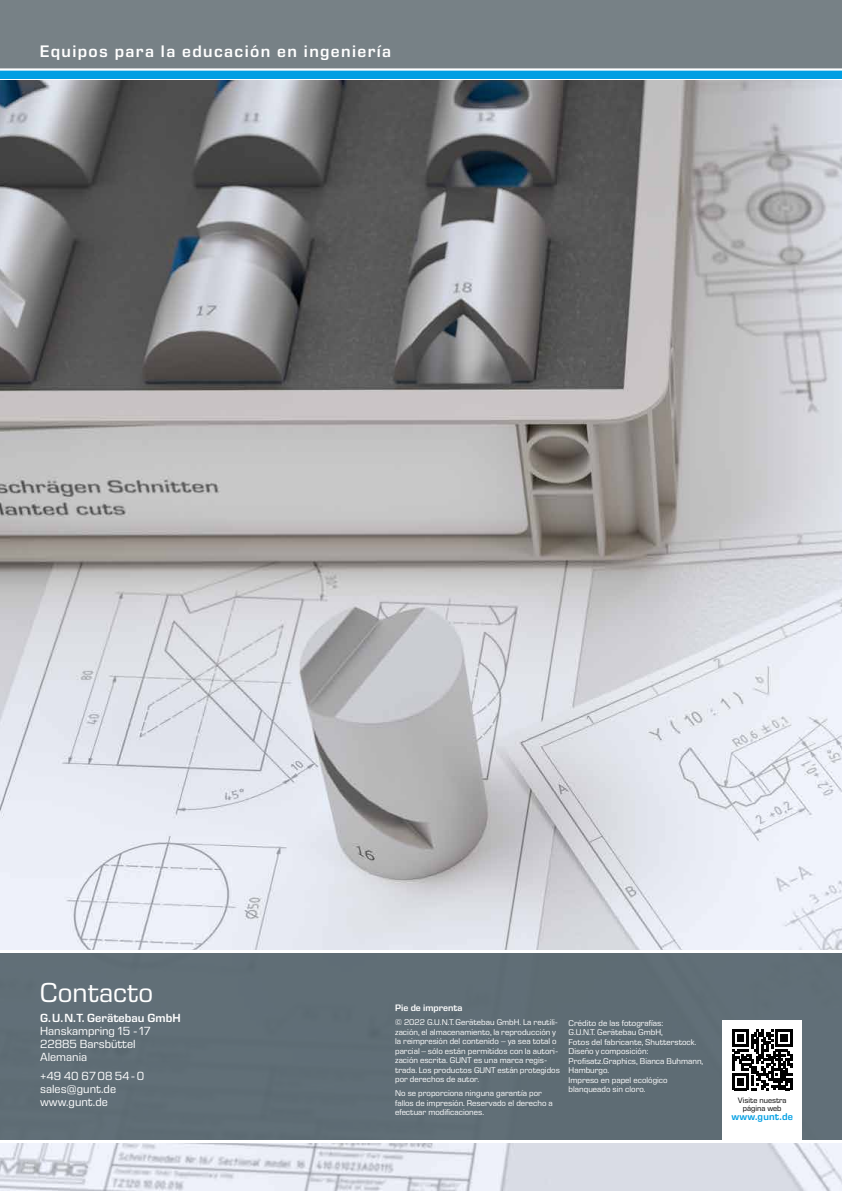
<style>
.page{position:relative;width:842px;height:1191px;background:#fff}
.page>*{position:absolute;margin:0;border:0;box-sizing:border-box;transform-origin:0 0}
.t1{font:28px "Eurostile Next LT Pro";color:#fff}
.t2{font:600 17px "Eurostile Next LT Pro";letter-spacing:.08em;color:#fff}
.t3{font:12px/13.1px "Eurostile Next LT Pro";color:#fff}
.t4{font:600 12px "Eurostile Next LT Pro";color:#fff}
.t5{font:600 10px "Eurostile Next LT Pro";letter-spacing:.02em;color:#009fe3}
.t6{font:600 9.5px "Eurostile Next LT Pro";color:#fff}
.t7{font:8.5px/9.5px "Eurostile Next LT Pro";color:#fff}
.t8{font:8px/8px "Eurostile Next LT Pro";color:#000;text-align:center}
</style>
<div class="page">
<img style="left:0;top:81px;width:842px;height:1110px">
<div style="left:0;top:952px;width:842px;height:188px;background:#606e76"></div>
<div style="left:0;top:0;width:842px;height:78px;background:#009fe3"></div>
<div style="left:0;top:0;width:842px;height:71px;background:#778186"></div>
<div style="left:722px;top:1020px;width:80px;height:121px;background:#fff"></div>
<svg style="left:732px;top:1029px;width:61px;height:61px"></svg>
<hr style="left:0;top:950px;width:842px;height:2px;background:#fff">
<hr style="left:0;top:1140px;width:842px;height:2px;background:#fff">
<h2 class="t2" style="left:40px;top:42px;width:353px">Equipos para la educación en ingeniería</h2>
<h1 class="t1" style="left:40px;top:977px;width:115px">Contacto</h1>
<h3 class="t4" style="left:40px;top:1011px;width:142px">G.U.N.T. Gerätebau GmbH</h3>
<h3 class="t3" style="left:40px;top:1024px;width:112px">Hanskampring 15 - 17<br>22885 Barsbüttel<br>Alemania</h3>
<h3 class="t3" style="left:40px;top:1069px;width:105px">+49 40 6708 54-0 sales@gunt.de www.gunt.de</h3>
<p class="t6" style="left:395px;top:1002px;width:69px">Pie de imprenta</p>
<p class="t7" style="left:395px;top:1017px;width:166px">© 2022 G.U.N.T. Gerätebau GmbH. La reutili&shy;zación, el almacenamiento, la reproducción y la reimpresión del contenido – ya sea total o parcial – sólo están permitidos con la autori&shy;zación escrita. GUNT es una marca regis&shy;trada. Los productos GUNT están protegidos por derechos de autor.</p>
<p class="t7" style="left:395px;top:1088px;width:159px">No se proporciona ninguna garantía por fallos de impresión. Reservado el derecho a efectuar modificaciones.</p>
<p class="t7" style="left:569px;top:1018px;width:136px">Crédito de las fotografías:<br>G.U.N.T. Gerätebau GmbH,<br>Fotos del fabricante, Shutterstock.<br>Diseño y composición:<br>Profisatz.Graphics, Bianca Buhmann,<br>Hamburgo.<br>Impreso en papel ecológico blanqueado sin cloro.</p>
<p class="t8" style="left:738px;top:1096px;width:50px">Visite nuestra página web</p>
<p class="t5" style="left:731px;top:1110px;width:63px">www.gunt.de</p>
</div>
